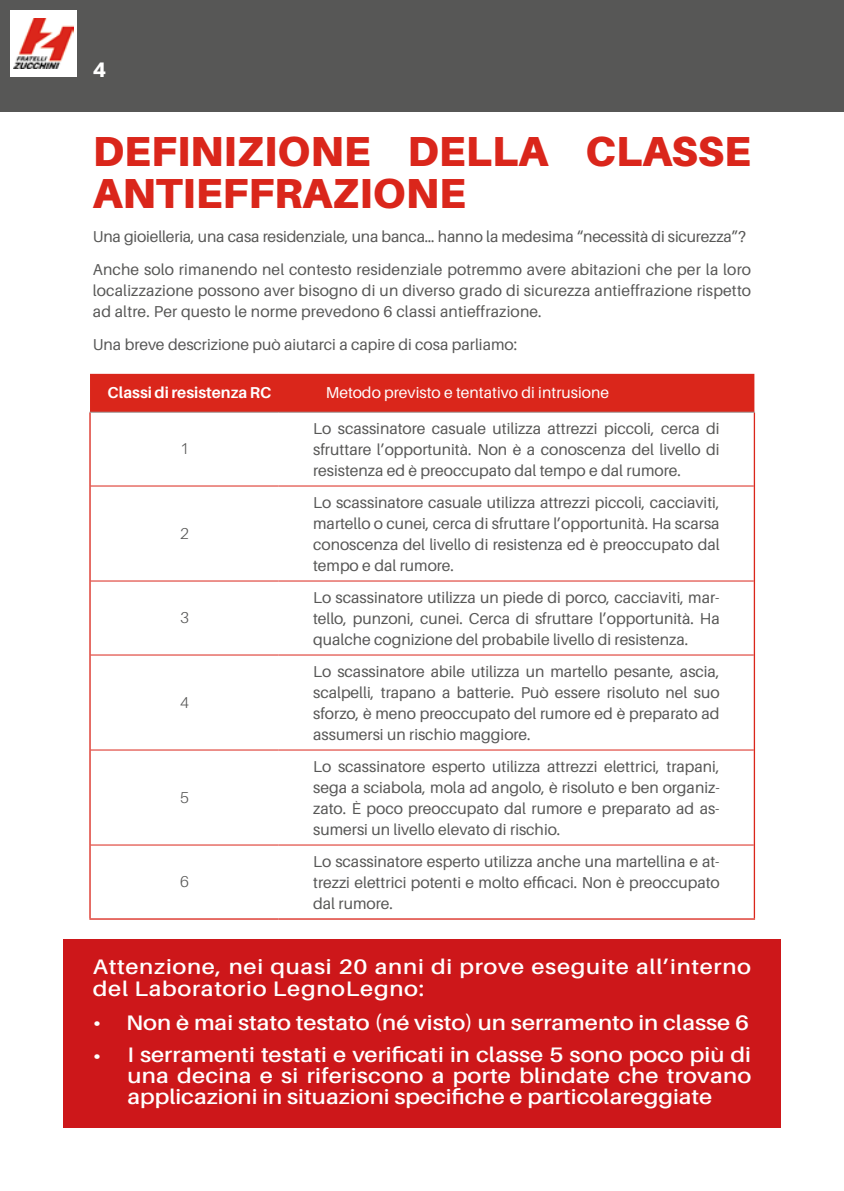
<style>
.page{position:relative;width:844px;height:1191px;background:#fff}
.page>*{position:absolute;margin:0;border:0;box-sizing:border-box;transform-origin:0 0}
.t1{font:900 42px "Aileron";color:#da261b}
.t2{font:600 21px/21px "Aileron";color:#fff;text-align:justify;scale:1.11 1}
.t3{font:600 21px/22.8px "Aileron";letter-spacing:.03em;color:#fff;scale:1.11 1}
.t4{font:800 21px "Aileron";color:#fff}
.t5{font:15.75px/21px "Aileron";color:#575756;text-align:justify}
.t6{font:15.75px "Aileron";color:#fff}
.t7{font:700 15.75px "Aileron";color:#fff}
.t8{font:300 15.75px "Aileron";color:#575756}
</style>
<div class="page">
<div style="left:0;top:0;width:843px;height:112px;background:#575756"></div>
<div style="left:10px;top:10px;width:67px;height:67px;background:#fff"></div>
<img style="left:14px;top:18px;width:59px;height:50px">
<div style="left:90px;top:374px;width:664px;height:38px;background:#da261b"></div>
<hr style="left:89px;top:412px;width:189px;height:1px;background:#9d9d9c">
<hr style="left:278px;top:412px;width:476px;height:1px;background:#9d9d9c">
<hr style="left:91px;top:485px;width:187px;height:1px;background:#da261b">
<hr style="left:278px;top:485px;width:475px;height:1px;background:#da261b">
<hr style="left:91px;top:580px;width:187px;height:1px;background:#da261b">
<hr style="left:278px;top:580px;width:475px;height:1px;background:#da261b">
<hr style="left:91px;top:654px;width:187px;height:1px;background:#da261b">
<hr style="left:278px;top:654px;width:475px;height:1px;background:#da261b">
<hr style="left:91px;top:749px;width:187px;height:1px;background:#da261b">
<hr style="left:278px;top:749px;width:475px;height:1px;background:#da261b">
<hr style="left:91px;top:844px;width:187px;height:1px;background:#da261b">
<hr style="left:278px;top:844px;width:475px;height:1px;background:#da261b">
<hr style="left:89px;top:413px;width:2px;height:73px;background:#da261b">
<hr style="left:753px;top:413px;width:1px;height:73px;background:#da261b">
<hr style="left:89px;top:486px;width:2px;height:95px;background:#da261b">
<hr style="left:753px;top:486px;width:1px;height:95px;background:#da261b">
<hr style="left:89px;top:581px;width:2px;height:74px;background:#da261b">
<hr style="left:753px;top:581px;width:1px;height:74px;background:#da261b">
<hr style="left:89px;top:655px;width:2px;height:95px;background:#da261b">
<hr style="left:753px;top:655px;width:1px;height:95px;background:#da261b">
<hr style="left:89px;top:750px;width:2px;height:95px;background:#da261b">
<hr style="left:753px;top:750px;width:1px;height:95px;background:#da261b">
<hr style="left:89px;top:845px;width:2px;height:73px;background:#da261b">
<hr style="left:753px;top:845px;width:1px;height:73px;background:#da261b">
<hr style="left:89px;top:918px;width:189px;height:1px;background:#da261b">
<hr style="left:278px;top:918px;width:476px;height:1px;background:#da261b">
<div style="left:63px;top:939px;width:717px;height:189px;background:#cd171a"></div>
<h2 class="t4" style="left:93px;top:57px;width:15px">4</h2>
<h1 class="t1" style="left:93px;top:127px;width:401px">DEFINIZIONE DELLA</h1>
<h1 class="t1" style="left:585px;top:127px;width:29px">CLASS</h1>
<h1 class="t1" style="left:724px;top:127px;width:28px">E</h1>
<h1 class="t1" style="left:93px;top:169px;width:374px">ANTIEFFRAZIONE</h1>
<p class="t5" style="left:93px;top:220px;width:659px;line-height:33.2px">Una gioielleria, una casa residenziale, una banca… hanno la medesima “necessità di sicurezza”?<br>Anche solo rimanendo nel contesto residenziale potremmo avere abitazioni che per la loro</p>
<p class="t5" style="left:93px;top:280px;width:659px">localizzazione possono aver bisogno di un diverso grado di sicurezza antieffrazione rispetto ad altre. Per questo le norme prevedono 6 classi antieffrazione.</p>
<p class="t5" style="left:93px;top:334px;width:426px">Una breve descrizione può aiutarci a capire di cosa parliamo:</p>
<p class="t7" style="left:107px;top:384px;width:165px">Classi di resistenza RC</p>
<p class="t6" style="left:325px;top:384px;width:285px">Metodo previsto e tentativo di intrusione</p>
<p class="t8" style="left:180px;top:440px;width:10px">1</p>
<p class="t8" style="left:180px;top:524px;width:10px">2</p>
<p class="t8" style="left:180px;top:609px;width:10px">3</p>
<p class="t8" style="left:180px;top:693px;width:10px">4</p>
<p class="t8" style="left:180px;top:788px;width:10px">5</p>
<p class="t8" style="left:180px;top:873px;width:10px">6</p>
<p class="t5" style="left:313px;top:418px;width:408px">Lo scassinatore casuale utilizza attrezzi piccoli, cerca di sfruttare l’opportunità. Non è a conoscenza del livello di resistenza ed è preoccupato dal tempo e dal rumore.</p>
<p class="t5" style="left:313px;top:492px;width:408px">Lo scassinatore casuale utilizza attrezzi piccoli, cacciaviti, martello o cunei, cerca di sfruttare l’opportunità. Ha scarsa conoscenza del livello di resistenza ed è preoccupato dal tempo e dal rumore.</p>
<p class="t5" style="left:313px;top:587px;width:408px">Lo scassinatore utilizza un piede di porco, cacciaviti, mar&shy;tello, punzoni, cunei. Cerca di sfruttare l’opportunità. Ha qualche cognizione del probabile livello di resistenza.</p>
<p class="t5" style="left:313px;top:661px;width:408px">Lo scassinatore abile utilizza un martello pesante, ascia, scalpelli, trapano a batterie. Può essere risoluto nel suo sforzo, è meno preoccupato del rumore ed è preparato ad assumersi un rischio maggiore.</p>
<p class="t5" style="left:313px;top:756px;width:408px">Lo scassinatore esperto utilizza attrezzi elettrici, trapani, sega a sciabola, mola ad angolo, è risoluto e ben organiz&shy;zato. È poco preoccupato dal rumore e preparato ad as&shy;sumersi un livello elevato di rischio.</p>
<p class="t5" style="left:313px;top:851px;width:408px">Lo scassinatore esperto utilizza anche una martellina e at&shy;trezzi elettrici potenti e molto efficaci. Non è preoccupato dal rumore.</p>
<h2 class="t3" style="left:93px;top:955px;width:594px">Attenzione, nei quasi 20 anni di prove eseguite all’interno del Laboratorio LegnoLegno:</h2>
<h2 class="t2" style="left:93px;top:1012px;width:592px">• Non è mai stato testato (né visto) un serramento in classe 6</h2>
<h2 class="t2" style="left:127px;top:1044px;width:563px;text-indent:-35px">• I serramenti testati e verificati in classe 5 sono poco più di una decina e si riferiscono a porte blindate che trovano applicazioni in situazioni specifiche e particolareggiate</h2>
</div>
